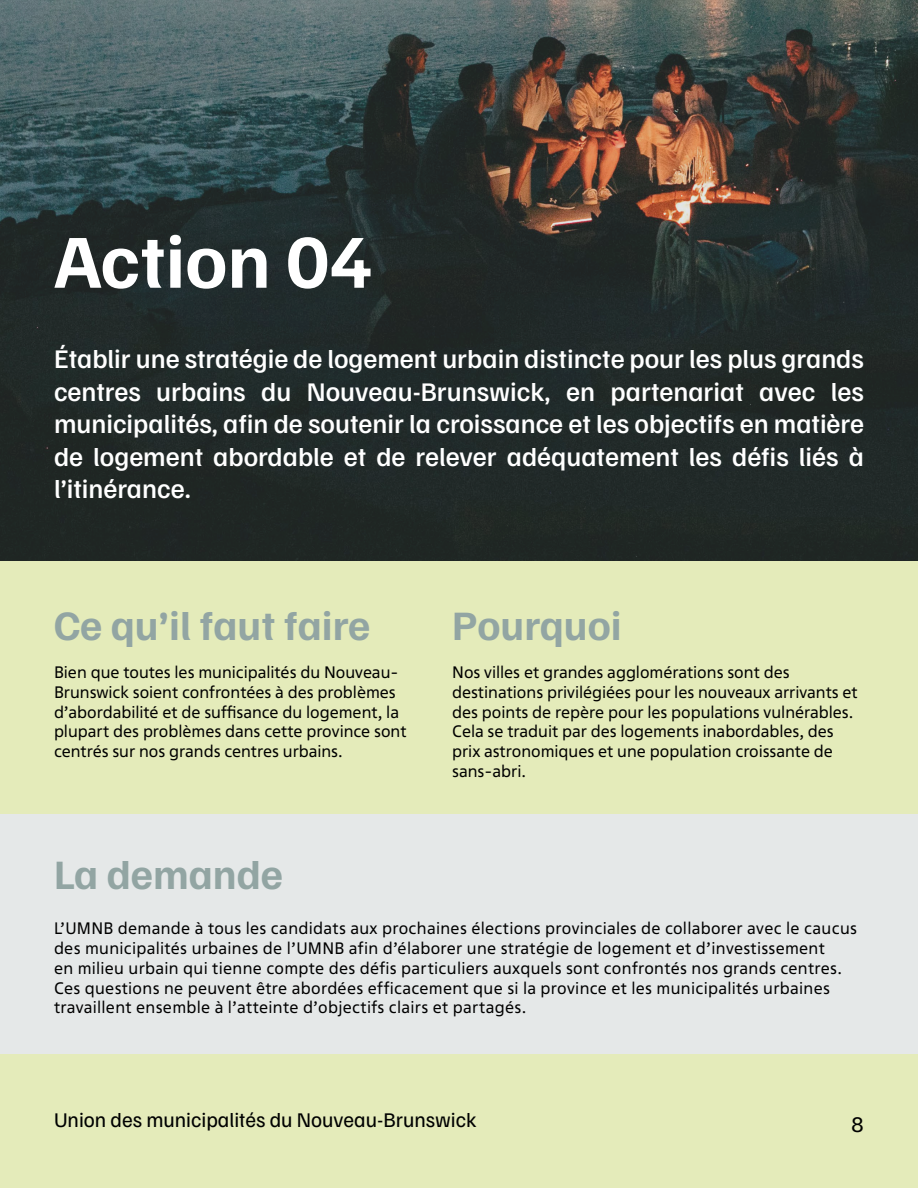
<style>
.page{position:relative;width:918px;height:1188px;background:#fff}
.page>*{position:absolute;margin:0;border:0;box-sizing:border-box;transform-origin:0 0}
.t1{font:700 76.5px "Familjen Grotesk";color:#fff}
.t2{font:700 42px "Familjen Grotesk";color:#92a5a3}
.t3{font:500 27px/32.4px "Familjen Grotesk";color:#fff;text-align:justify}
.t4{font:22.5px "Familjen Grotesk";color:#000}
.t5{font:21px "Familjen Grotesk";color:#000101}
.t6{font:16.5px/19.8px "Fact VF";color:#000}
.t7{font:16.5px/19.8px "Fact VF";letter-spacing:.02em;color:#000}
</style>
<div class="page">
<div style="left:0;top:1054px;width:918px;height:134px;background:#e4ebba"></div>
<svg style="left:0;top:0;width:918px;height:562px;background:#303836"></svg>
<div style="left:0;top:814px;width:918px;height:240px;background:#e5e8e8"></div>
<div style="left:0;top:562px;width:918px;height:252px;background:#e4ebba"></div>
<h1 class="t1" style="left:54px;top:210px;width:320px">Action 04</h1>
<p class="t3" style="left:54px;top:342px;width:812px">Établir une stratégie de logement urbain distincte pour les plus grands centres urbains du Nouveau-Brunswick, en partenariat avec les municipalités, afin de soutenir la croissance et les objectifs en matière de logement abordable et de relever adéquatement les défis liés à l’itinérance.</p>
<h2 class="t2" style="left:54px;top:597px;width:318px">Ce qu’il faut faire</h2>
<p class="t6" style="left:54px;top:662px;width:354px">Bien que toutes les municipalités du Nouveau-Brunswick soient confrontées à des problèmes d’abordabilité et de suffisance du logement, la plupart des problèmes dans cette province sont centrés sur nos grands centres urbains.</p>
<h2 class="t2" style="left:54px;top:846px;width:230px">La demande</h2>
<h2 class="t2" style="left:452px;top:597px;width:171px">Pourquoi</h2>
<p class="t6" style="left:452px;top:662px;width:407px">Nos villes et grandes agglomérations sont des destinations privilégiées pour les nouveaux arrivants et des points de repère pour les populations vulnérables.<br>Cela se traduit par des logements inabordables, des prix astronomiques et une population croissante de sans-abri.</p>
<p class="t7" style="left:54px;top:918px;width:805px">L’UMNB demande à tous les candidats aux prochaines élections provinciales de collaborer avec le caucus des municipalités urbaines de l’UMNB afin d’élaborer une stratégie de logement et d’investissement<br>en milieu urbain qui tienne compte des défis particuliers auxquels sont confrontés nos grands centres.<br>Ces questions ne peuvent être abordées efficacement que si la province et les municipalités urbaines travaillent ensemble à l’atteinte d’objectifs clairs et partagés.</p>
<p class="t5" style="left:54px;top:1106px;width:424px">Union des municipalités du Nouveau-Brunswick</p>
<h3 class="t4" style="left:851px;top:1109px;width:14px">8</h3>
</div>
